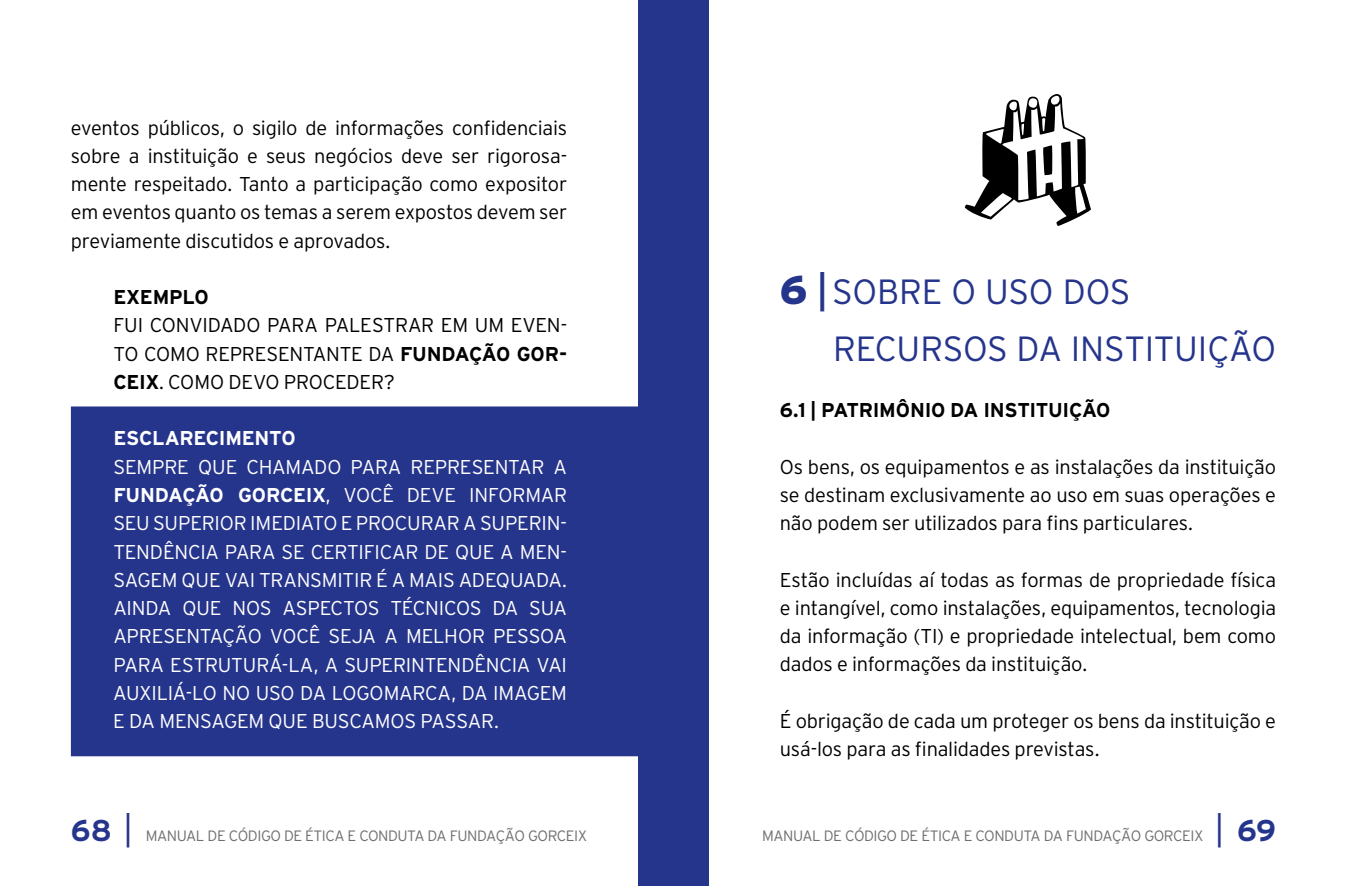
<style>
.page{position:relative;width:1347px;height:886px;background:#fff}
.page>*{position:absolute;margin:0;border:0;box-sizing:border-box;transform-origin:0 0}
.t1{font:165px "Big Cheese Dark";color:#000}
.t2{font:300 35px/56.5px "Interstate";letter-spacing:-.01em;color:#26358c}
.t3{font:700 30px "Interstate";color:#26358c}
.t4{font:300 20px/28.2px "Interstate";letter-spacing:-.01em;color:#000;text-align:justify}
.t5{font:300 20px/28.2px "Interstate";letter-spacing:-.015em;color:#fff;text-align:justify}
.t6{font:700 20px "Interstate";letter-spacing:-.015em;color:#000}
.t7{font:700 20px "Interstate";letter-spacing:-.015em;color:#fff}
.t8{font:300 15px "Interstate";letter-spacing:-.03em;color:#706f6f}
.s1{font-weight:700}
.s2{font-weight:900;font-size:40px}
.s3{font-weight:400;font-size:40px}
.s4{font-weight:300;font-size:35px}
</style>
<div class="page">
<div style="left:638px;top:0;width:71px;height:886px;background:#26358c"></div>
<div style="left:71px;top:406px;width:582px;height:350px;background:#26358c"></div>
<p class="t4" style="left:71px;top:113px;width:498px">eventos públicos, o sigilo de informações confidenciais sobre a instituição e seus negócios deve ser rigorosa&shy;mente respeitado. Tanto a participação como expositor em eventos quanto os temas a serem expostos devem ser previamente discutidos e aprovados.</p>
<p class="t6" style="left:113px;top:286px;width:97px">EXEMPLO</p>
<p class="t4" style="left:113px;top:311px;width:455px">FUI CONVIDADO PARA PALESTRAR EM UM EVEN-TO COMO REPRESENTANTE DA <span class="s1">FUNDAÇÃO GOR-CEIX</span>. COMO DEVO PROCEDER?</p>
<p class="t7" style="left:113px;top:427px;width:184px">ESCLARECIMENTO</p>
<p class="t5" style="left:113px;top:452px;width:455px">SEMPRE QUE CHAMADO PARA REPRESENTAR A <span class="s1">FUNDAÇÃO GORCEIX</span>, VOCÊ DEVE INFORMAR SEU SUPERIOR IMEDIATO E PROCURAR A SUPERIN-TENDÊNCIA PARA SE CERTIFICAR DE QUE A MEN-SAGEM QUE VAI TRANSMITIR É A MAIS ADEQUADA.<br>AINDA QUE NOS ASPECTOS TÉCNICOS DA SUA APRESENTAÇÃO VOCÊ SEJA A MELHOR PESSOA PARA ESTRUTURÁ-LA, A SUPERINTENDÊNCIA VAI AUXILIÁ-LO NO USO DA LOGOMARCA, DA IMAGEM E DA MENSAGEM QUE BUSCAMOS PASSAR.</p>
<h1 class="t1" style="left:958px;top:71px;width:140px">f</h1>
<h2 class="t2" style="left:833px;top:263px;width:444px;text-indent:-53px"><span class="s2">6</span> <span class="s3">|</span>SOBRE O USO DOS<br>RECURSOS DA INSTITUIÇÃO</h2>
<p class="t6" style="left:780px;top:399px;width:332px">6.1 | PATRIMÔNIO DA INSTITUIÇÃO</p>
<p class="t4" style="left:780px;top:452px;width:498px">Os bens, os equipamentos e as instalações da instituição se destinam exclusivamente ao uso em suas operações e não podem ser utilizados para fins particulares.</p>
<p class="t4" style="left:780px;top:565px;width:498px">Estão incluídas aí todas as formas de propriedade física e intangível, como instalações, equipamentos, tecnologia da informação (TI) e propriedade intelectual, bem como dados e informações da instituição.</p>
<p class="t4" style="left:780px;top:707px;width:498px">É obrigação de cada um proteger os bens da instituição e usá-los para as finalidades previstas.</p>
<h3 class="t3" style="left:71px;top:813px;width:64px">68 <span class="s4">|</span></h3>
<p class="t8" style="left:146px;top:827px;width:443px">MANUAL DE CÓDIGO DE ÉTICA E CONDUTA DA FUNDAÇÃO GORCEIX</p>
<p class="t8" style="left:762px;top:827px;width:443px">MANUAL DE CÓDIGO DE ÉTICA E CONDUTA DA FUNDAÇÃO GORCEIX</p>
<h3 class="t3" style="left:1214px;top:813px;width:63px"><span class="s4">|</span> 69</h3>
</div>
